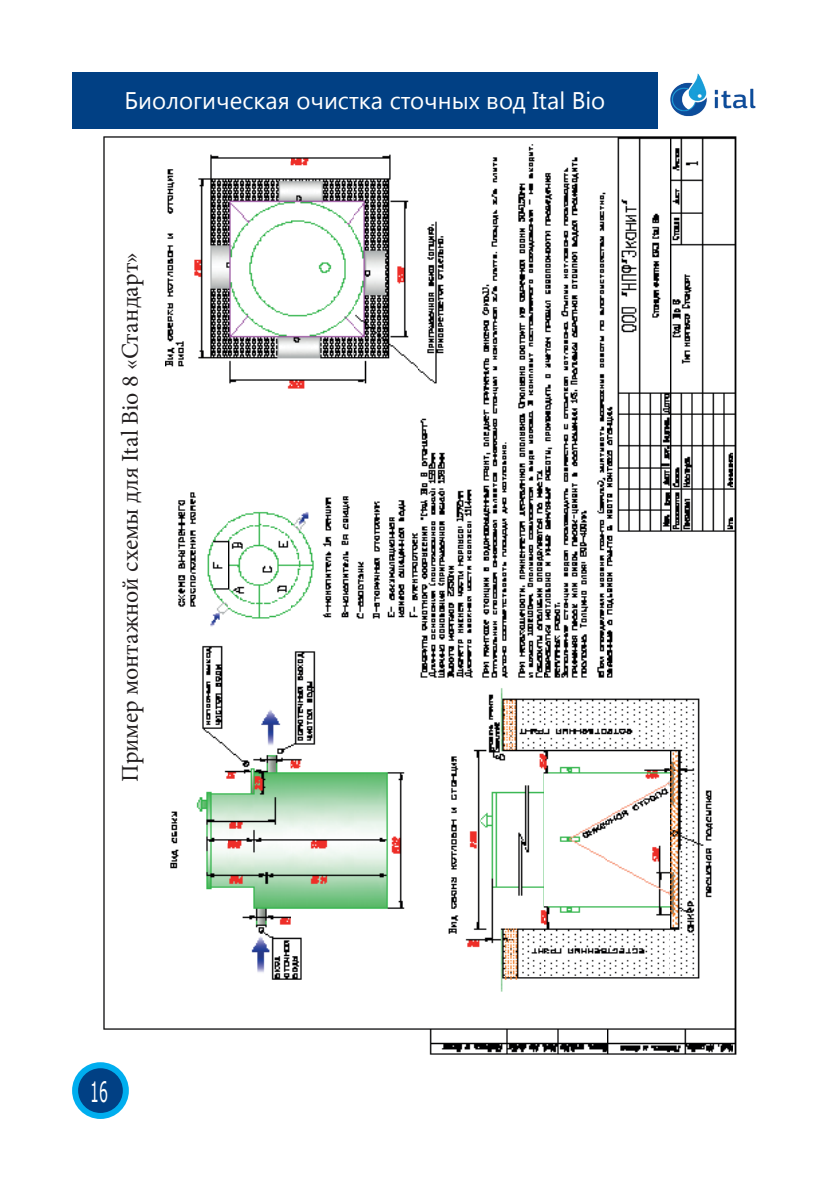
<style>
.page{position:relative;width:840px;height:1191px;background:#fff}
.page>*{position:absolute;margin:0;border:0;box-sizing:border-box;transform-origin:0 0}
.t1{font:28px "MS Reference Sans Serif";color:#fff;scale:.5 1}
.t2{font:24px "Minion Pro";color:#231f20}
.t3{font:24px "Segoe UI";color:#fff}
</style>
<div class="page">
<div style="left:75px;top:1065px;width:51px;height:51px;background:#014084;border-radius:50%"></div>
<div style="left:72px;top:1062px;width:57px;height:57px;border:6px solid #00aeef;border-radius:50%"></div>
<img style="left:670px;top:73px;width:86px;height:44px">
<div style="left:72px;top:72px;width:585px;height:57px;background:#014084"></div>
<img style="left:103px;top:136px;width:634px;height:919px">
<div style="left:110px;top:209px;width:37px;height:616px;background:#fff"></div>
<p class="t3" style="left:124px;top:84px;width:482px">Биологическая очистка сточных вод Ital Bio</p>
<p class="t2" style="left:114px;top:782px;width:531px;rotate:-90deg">Пример монтажной схемы для Ital Bio 8 «Стандарт»</p>
<p class="t1" style="left:90px;top:1073px;width:37px">16</p>
</div>
